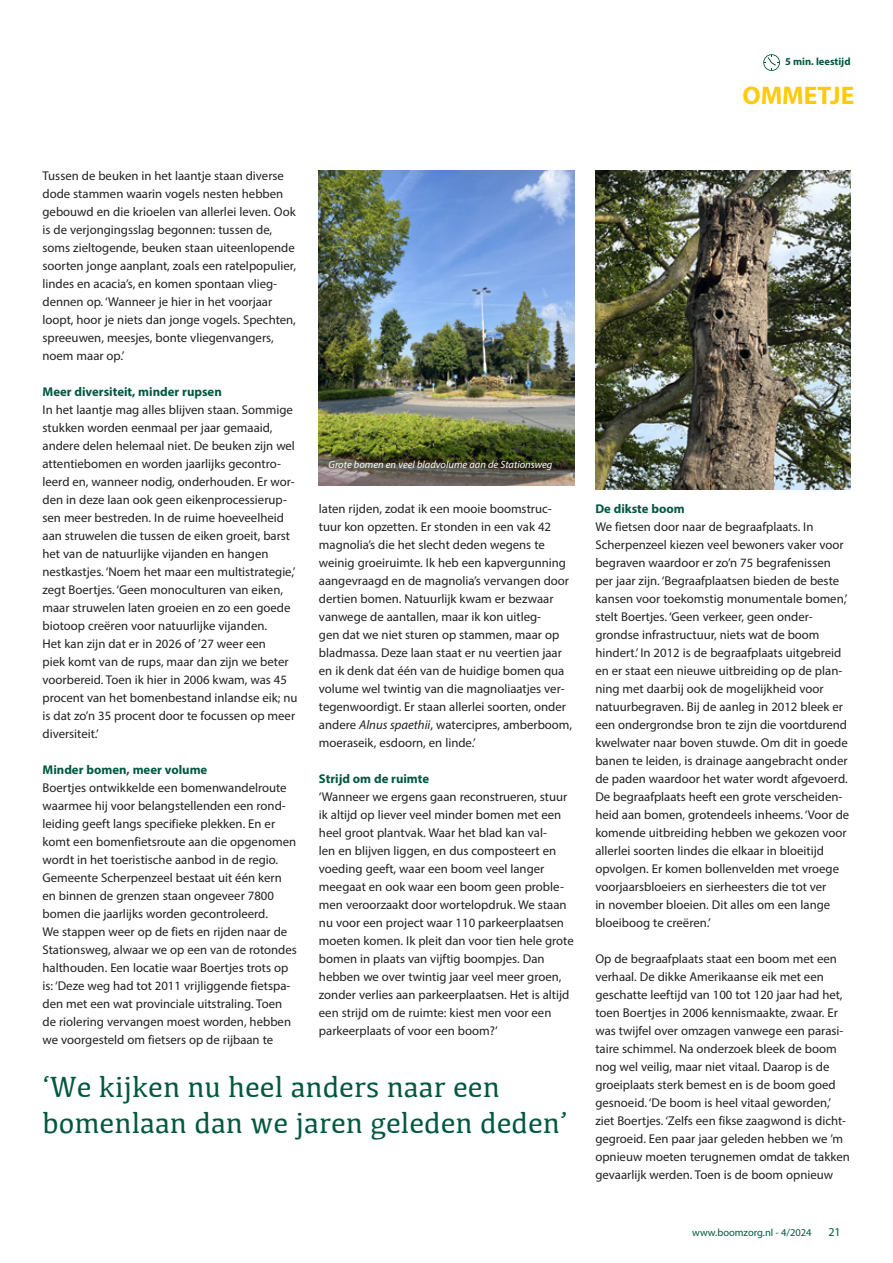
<style>
.page{position:relative;width:893px;height:1263px;background:#fff}
.page>*{position:absolute;margin:0;border:0;box-sizing:border-box;transform-origin:0 0}
.t1{font:30px/36px "Kefa";color:#005840}
.t2{font:700 25.5px "Myriad Pro";color:#feca0a}
.t3{font:12.75px/18px "Myriad Pro";color:#231f20}
.t4{font:700 12.75px "Myriad Pro";color:#005840}
.t5{font:12px "Myriad Pro";color:#005840}
.t6{font:italic 10.5px "Myriad Pro";color:#fff}
.t7{font:10.5px "Myriad Pro";color:#005840}
.t8{font:700 10.5px "Myriad Pro";color:#005840}
.s1{font-style:italic}
</style>
<div class="page">
<img style="left:319px;top:170px;width:255px;height:315px">
<img style="left:596px;top:170px;width:255px;height:319px">
<svg style="left:763px;top:54px;width:17px;height:17px"></svg>
<p class="t8" style="left:785px;top:55px;width:67px">5 min. leestijd</p>
<h2 class="t2" style="left:742px;top:79px;width:113px">OMMETJE</h2>
<p class="t3" style="left:43px;top:167px;width:255px">Tussen de beuken in het laantje staan diverse dode stammen waarin vogels nesten hebben gebouwd en die krioelen van allerlei leven. Ook is de verjongingsslag begonnen: tussen de, soms zieltogende, beuken staan uiteenlopende soorten jonge aanplant, zoals een ratelpopulier, lindes en acacia’s, en komen spontaan vlieg&shy;dennen op. ‘Wanneer je hier in het voorjaar loopt, hoor je niets dan jonge vogels. Spechten, spreeuwen, meesjes, bonte vliegenvangers, noem maar op.’</p>
<p class="t4" style="left:43px;top:383px;width:181px">Meer diversiteit, minder rupsen</p>
<p class="t3" style="left:43px;top:401px;width:257px">In het laantje mag alles blijven staan. Sommige stukken worden eenmaal per jaar gemaaid, andere delen helemaal niet. De beuken zijn wel attentiebomen en worden jaarlijks gecontro&shy;leerd en, wanneer nodig, onderhouden. Er wor&shy;den in deze laan ook geen eikenprocessierup&shy;sen meer bestreden. In de ruime hoeveelheid aan struwelen die tussen de eiken groeit, barst het van de natuurlijke vijanden en hangen nestkastjes. ‘Noem het maar een multistrategie,’ zegt Boertjes. ‘Geen monoculturen van eiken, maar struwelen laten groeien en zo een goede biotoop creëren voor natuurlijke vijanden.<br>Het kan zijn dat er in 2026 of ’27 weer een<br>piek komt van de rups, maar dan zijn we beter voorbereid. Toen ik hier in 2006 kwam, was 45 procent van het bomenbestand inlandse eik; nu is dat zo’n 35 procent door te focussen op meer diversiteit.’</p>
<p class="t4" style="left:43px;top:761px;width:166px">Minder bomen, meer volume</p>
<p class="t3" style="left:43px;top:779px;width:256px">Boertjes ontwikkelde een bomenwandelroute waarmee hij voor belangstellenden een rond&shy;leiding geeft langs specifieke plekken. En er komt een bomenfietsroute aan die opgenomen wordt in het toeristische aanbod in de regio.<br>Gemeente Scherpenzeel bestaat uit één kern en binnen de grenzen staan ongeveer 7800 bomen die jaarlijks worden gecontroleerd.<br>We stappen weer op de fiets en rijden naar de Stationsweg, alwaar we op een van de rotondes halthouden. Een locatie waar Boertjes trots op is: ‘Deze weg had tot 2011 vrijliggende fietspa&shy;den met een wat provinciale uitstraling. Toen de riolering vervangen moest worden, hebben we voorgesteld om fietsers op de rijbaan te</p>
<p class="t6" style="left:328px;top:458px;width:225px">Grote bomen en veel bladvolume aan de Stationsweg</p>
<p class="t3" style="left:319px;top:500px;width:255px">laten rijden, zodat ik een mooie boomstruc&shy;tuur kon opzetten. Er stonden in een vak 42 magnolia’s die het slecht deden wegens te weinig groeiruimte. Ik heb een kapvergunning aangevraagd en de magnolia’s vervangen door dertien bomen. Natuurlijk kwam er bezwaar vanwege de aantallen, maar ik kon uitleg-<br>gen dat we niet sturen op stammen, maar op bladmassa. Deze laan staat er nu veertien jaar en ik denk dat één van de huidige bomen qua volume wel twintig van die magnoliaatjes ver&shy;tegenwoordigt. Er staan allerlei soorten, onder andere <span class="s1">Alnus spaethii</span>, watercipres, amberboom, moeraseik, esdoorn, en linde.’</p>
<p class="t4" style="left:319px;top:771px;width:112px">Strijd om de ruimte</p>
<p class="t3" style="left:319px;top:788px;width:256px">‘Wanneer we ergens gaan reconstrueren, stuur ik altijd op liever veel minder bomen met een heel groot plantvak. Waar het blad kan val-<br>len en blijven liggen, en dus composteert en voeding geeft, waar een boom veel langer meegaat en ook waar een boom geen proble&shy;men veroorzaakt door wortelopdruk. We staan nu voor een project waar 110 parkeerplaatsen moeten komen. Ik pleit dan voor tien hele grote bomen in plaats van vijftig boompjes. Dan hebben we over twintig jaar veel meer groen, zonder verlies aan parkeerplaatsen. Het is altijd een strijd om de ruimte: kiest men voor een parkeerplaats of voor een boom?’</p>
<h1 class="t1" style="left:43px;top:1068px;width:527px">‘We kijken nu heel anders naar een bomenlaan dan we jaren geleden deden’</h1>
<p class="t4" style="left:595px;top:501px;width:91px">De dikste boom</p>
<p class="t3" style="left:595px;top:518px;width:256px">We fietsen door naar de begraafplaats. In Scherpenzeel kiezen veel bewoners vaker voor begraven waardoor er zo’n 75 begrafenissen per jaar zijn. ‘Begraafplaatsen bieden de beste kansen voor toekomstig monumentale bomen,’ stelt Boertjes. ‘Geen verkeer, geen onder&shy;grondse infrastructuur, niets wat de boom hindert.’ In 2012 is de begraafplaats uitgebreid en er staat een nieuwe uitbreiding op de plan&shy;ning met daarbij ook de mogelijkheid voor natuurbegraven. Bij de aanleg in 2012 bleek er een ondergrondse bron te zijn die voortdurend kwelwater naar boven stuwde. Om dit in goede banen te leiden, is drainage aangebracht onder de paden waardoor het water wordt afgevoerd.<br>De begraafplaats heeft een grote verscheiden&shy;heid aan bomen, grotendeels inheems. ‘Voor de komende uitbreiding hebben we gekozen voor allerlei soorten lindes die elkaar in bloeitijd opvolgen. Er komen bollenvelden met vroege voorjaarsbloeiers en sierheesters die tot ver<br>in november bloeien. Dit alles om een lange bloeiboog te creëren.’</p>
<p class="t3" style="left:595px;top:950px;width:256px">Op de begraafplaats staat een boom met een verhaal. De dikke Amerikaanse eik met een geschatte leeftijd van 100 tot 120 jaar had het, toen Boertjes in 2006 kennismaakte, zwaar. Er was twijfel over omzagen vanwege een parasi&shy;taire schimmel. Na onderzoek bleek de boom nog wel veilig, maar niet vitaal. Daarop is de groeiplaats sterk bemest en is de boom goed gesnoeid. ‘De boom is heel vitaal geworden,’ ziet Boertjes. ‘Zelfs een fikse zaagwond is dicht&shy;gegroeid. Een paar jaar geleden hebben we ’m opnieuw moeten terugnemen omdat de takken gevaarlijk werden. Toen is de boom opnieuw</p>
<p class="t7" style="left:692px;top:1226px;width:121px">www.boomzorg.nl - 4/2024</p>
<p class="t5" style="left:828px;top:1224px;width:14px">21</p>
</div>
